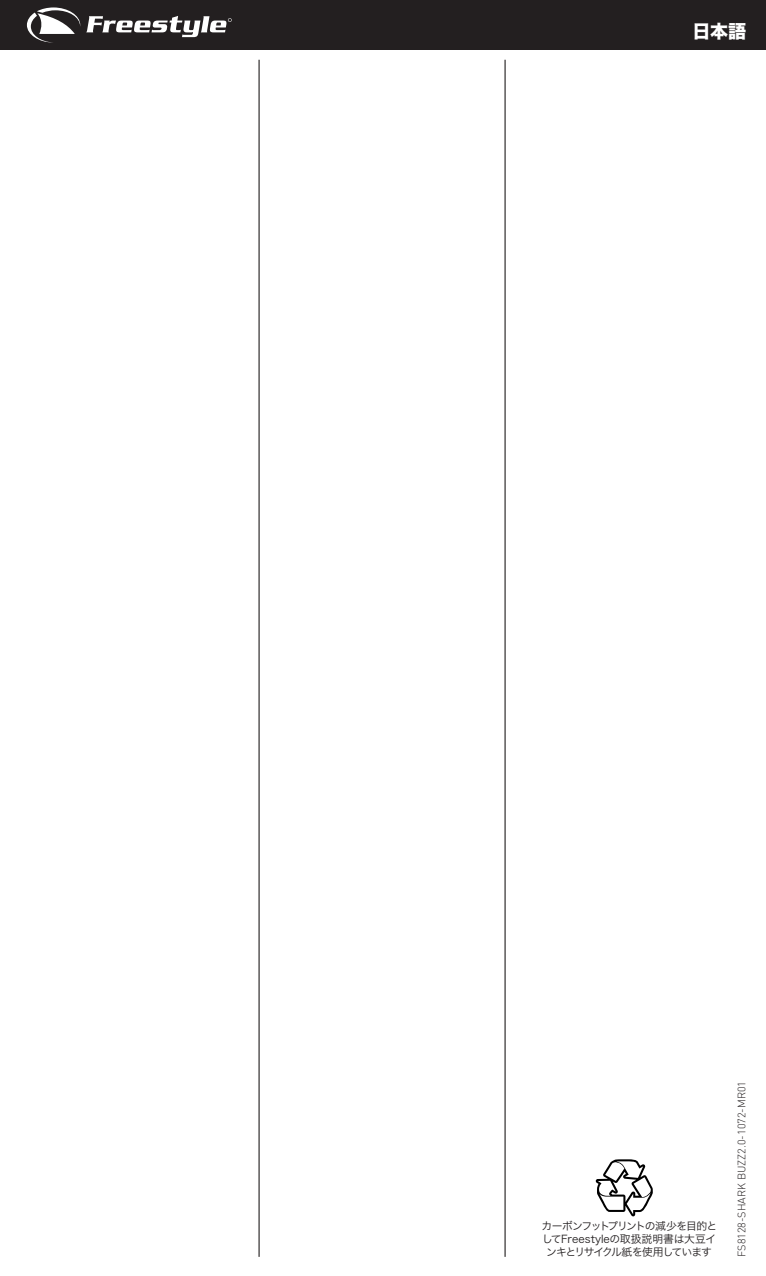
<style>
.page{position:relative;width:766px;height:1276px;background:#fff}
.page>*{position:absolute;margin:0;border:0;box-sizing:border-box;transform-origin:0 0}
.t1{font:18px "Hira Kaku Std W8";color:#fff}
.t2{font:10.8px/13px "Hira Kaku Pro W3";letter-spacing:-.05em;color:#231f20;text-align:center}
.t3{font:300 10.8px "DIN";color:#231f20}
</style>
<div class="page">
<hr style="left:258px;top:60px;width:1px;height:1196px;background:#231f20">
<hr style="left:504px;top:60px;width:1px;height:1196px;background:#231f20">
<div style="left:0;top:0;width:765px;height:50px;background:#231f20"></div>
<svg style="left:86px;top:16px;width:146px;height:21px"></svg>
<svg style="left:27px;top:7px;width:53px;height:36px"></svg>
<svg style="left:595px;top:1159px;width:58px;height:57px"></svg>
<h1 class="t1" style="left:692px;top:21px;width:55px">日本語</h1>
<p class="t2" style="left:541px;top:1218px;width:177px">カーボンフットプリントの減少を目的としてFreestyleの取扱説明書は大豆インキとリサイクル紙を使用しています</p>
<p class="t3" style="left:734px;top:1256px;width:177px;rotate:-90deg">FS8128-SHARK BUZZ2.0-1072-MR01</p>
</div>
